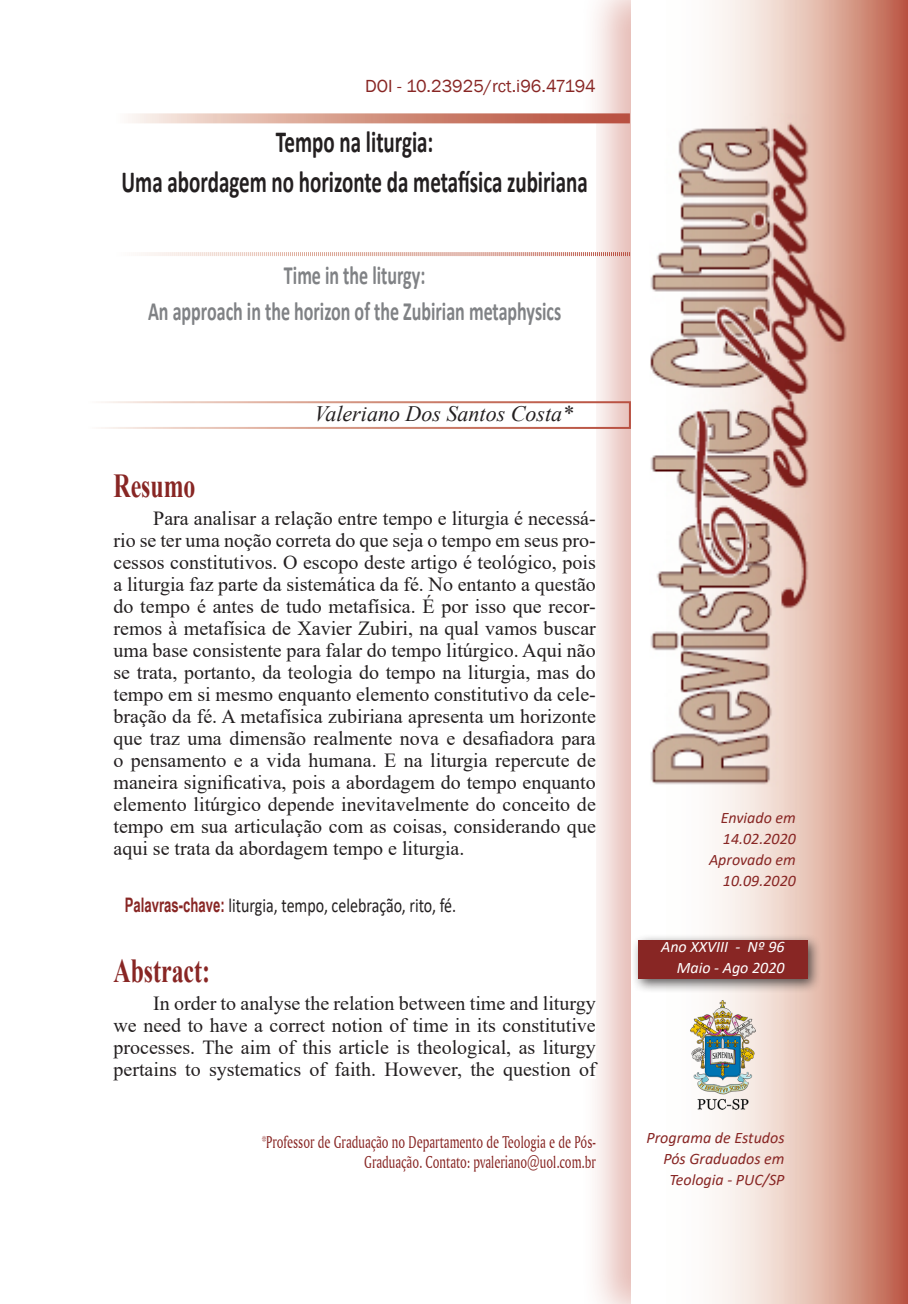
<style>
.page{position:relative;width:908px;height:1304px;background:#fff}
.page>*{position:absolute;margin:0;border:0;box-sizing:border-box;transform-origin:0 0}
.t1{font:700 33.6px "Times New Roman";color:#882624;scale:.71 1}
.t2{font:700 30.8px/40px "Calibri";color:#231f20;text-align:center;scale:.68 1}
.t3{font:700 26.4px/36px "Calibri";color:#808285;text-align:center;scale:.68 1}
.t4{font:italic 22px "Times New Roman";color:#231f20}
.t5{font:20px/22px "Times New Roman";color:#231f20;text-align:justify}
.t6{font:20px "Calibri";color:#231f20;scale:.8 1}
.t7{font:18px/20px "Amerigo BT Roman A";color:#882624;text-align:right;scale:.7 1}
.t8{font:18px "Franklin Gothic";color:#882624}
.t9{font:italic 16px/21px "Calibri";color:#882624;text-align:right}
.t10{font:italic 16px/21px "Calibri";color:#fff;text-align:right}
.s1{font-family:"Arial Narrow";font-weight:700;color:#882624}
</style>
<div class="page">
<div style="left:579px;top:0;width:328px;height:1304px;background:#bb4938;opacity:.38"></div>
<svg style="left:631px;top:0;width:276px;height:1304px"></svg>
<img style="left:649px;top:113px;width:198px;height:680px">
<div style="left:630px;top:933px;width:192px;height:61px;background:#231f20;opacity:.75"></div>
<div style="left:637px;top:940px;width:169px;height:39px;background:#882624"></div>
<img style="left:686px;top:999px;width:71px;height:113px">
<div style="left:113px;top:113px;width:482px;height:966px;background:#fff"></div>
<svg style="left:128px;top:113px;width:501px;height:10px;background:#d69a8b"></svg>
<svg style="left:141px;top:251px;width:489px;height:6px"></svg>
<div style="left:84px;top:401px;width:546px;height:28px;border:2px solid #fff"></div>
<p class="t8" style="left:365px;top:75px;width:232px">DOI - 10.23925/rct.i96.47194</p>
<h2 class="t2" style="left:121px;top:121px;width:686px">Tempo na liturgia:<br>Uma abordagem no horizonte da metafísica zubiriana</h2>
<h3 class="t3" style="left:148px;top:257px;width:609px">Time in the liturgy:<br>An approach in the horizon of the Zubirian metaphysics</h3>
<p class="t4" style="left:314px;top:399px;width:260px">Valeriano Dos Santos Costa*</p>
<h1 class="t1" style="left:113px;top:462px;width:117px">Resumo</h1>
<p class="t5" style="left:113px;top:507px;width:483px;text-indent:40px">Para analisar a relação entre tempo e liturgia é necessá&shy;rio se ter uma noção correta do que seja o tempo em seus pro&shy;cessos constitutivos. O escopo deste artigo é teológico, pois a liturgia faz parte da sistemática da fé. No entanto a questão do tempo é antes de tudo metafísica. É por isso que recor&shy;remos à metafísica de Xavier Zubiri, na qual vamos buscar uma base consistente para falar do tempo litúrgico. Aqui não se trata, portanto, da teologia do tempo na liturgia, mas do tempo em si mesmo enquanto elemento constitutivo da cele&shy;bração da fé. A metafísica zubiriana apresenta um horizonte que traz uma dimensão realmente nova e desafiadora para o pensamento e a vida humana. E na liturgia repercute de maneira significativa, pois a abordagem do tempo enquanto elemento litúrgico depende inevitavelmente do conceito de tempo em sua articulação com as coisas, considerando que aqui se trata da abordagem tempo e liturgia.</p>
<p class="t6" style="left:125px;top:891px;width:415px"><span class="s1">Palavras-chave:</span> liturgia, tempo, celebração, rito, fé.</p>
<h1 class="t1" style="left:113px;top:946px;width:137px">Abstract:</h1>
<p class="t5" style="left:113px;top:991px;width:483px;text-indent:40px">In order to analyse the relation between time and liturgy we need to have a correct notion of time in its constitutive processes. The aim of this article is theological, as liturgy pertains to systematics of faith. However, the question of</p>
<p class="t7" style="left:262px;top:1131px;width:478px">*Professor de Graduação no Departamento de Teologia e de Pós-<br>Graduação. Contato: pvaleriano@uol.com.br</p>
<p class="t9" style="left:708px;top:806px;width:88px">Enviado em<br>14.02.2020<br>Aprovado em<br>10.09.2020</p>
<p class="t10" style="left:660px;top:936px;width:125px">Ano XXVIII - Nº 96<br>Maio - Ago 2020</p>
<p class="t9" style="left:646px;top:1127px;width:139px">Programa de Estudos<br>Pós Graduados em<br>Teologia - PUC/SP</p>
</div>
